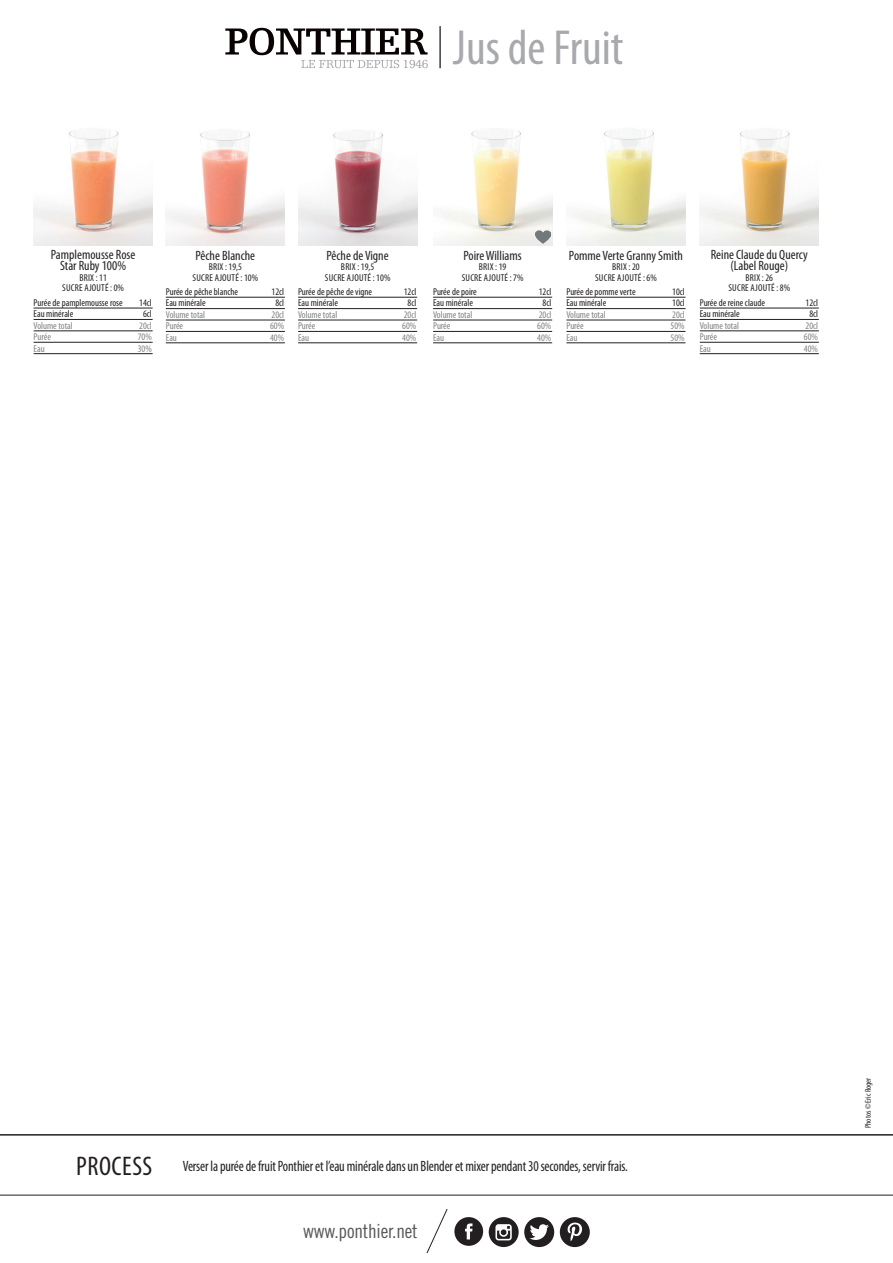
<style>
.page{position:relative;width:893px;height:1263px;background:#fff}
.page>*{position:absolute;margin:0;border:0;box-sizing:border-box;transform-origin:0 0}
.t1{font:condensed 49.5px "Myriad Pro";color:#a8a9ad}
.t2{font:19.5px "Trade Gothic Cond Eighteen";letter-spacing:-.01em;color:#57585a}
.t3{font:condensed 15px "Myriad Pro";letter-spacing:-.01em;color:#231f20;scale:.93 1}
.t4{font:condensed 13.5px/11.4px "Myriad Pro";color:#231f20;text-align:center}
.t5{font:condensed 10.05px "Myriad Pro";color:#231f20}
.t6{font:condensed 10.05px "Myriad Pro";color:#808285}
.t7{font:condensed 10.05px/10.5px "Myriad Pro";letter-spacing:.02em;color:#231f20;text-align:center}
.t8{font:condensed 8.25px "Myriad Pro";color:#231f20}
.s1{font-size:27px}
</style>
<div class="page">
<hr style="left:439px;top:26px;width:2px;height:42px;background:#231f20">
<svg style="left:225px;top:28px;width:203px;height:40px"></svg>
<hr style="left:0;top:1195px;width:893px;height:1px;background:#231f20">
<hr style="left:0;top:1134px;width:893px;height:1px;background:#231f20">
<hr style="left:433px;top:297px;width:119px;height:1px;background:#231f20">
<hr style="left:433px;top:308px;width:119px;height:1px;background:#231f20">
<hr style="left:433px;top:320px;width:119px;height:1px;background:#231f20">
<hr style="left:433px;top:331px;width:119px;height:1px;background:#231f20">
<hr style="left:433px;top:343px;width:119px;height:1px;background:#231f20">
<hr style="left:566px;top:297px;width:119px;height:1px;background:#231f20">
<hr style="left:566px;top:308px;width:119px;height:1px;background:#231f20">
<hr style="left:566px;top:320px;width:119px;height:1px;background:#231f20">
<hr style="left:566px;top:331px;width:119px;height:1px;background:#231f20">
<hr style="left:566px;top:343px;width:119px;height:1px;background:#231f20">
<hr style="left:700px;top:308px;width:119px;height:1px;background:#231f20">
<hr style="left:700px;top:319px;width:119px;height:1px;background:#231f20">
<hr style="left:700px;top:331px;width:119px;height:1px;background:#231f20">
<hr style="left:700px;top:342px;width:119px;height:1px;background:#231f20">
<hr style="left:700px;top:353px;width:119px;height:1px;background:#231f20">
<img style="left:434px;top:130px;width:118px;height:116px">
<img style="left:566px;top:129px;width:119px;height:117px">
<img style="left:700px;top:130px;width:119px;height:116px">
<img style="left:535px;top:229px;width:15px;height:15px">
<svg style="left:427px;top:1209px;width:20px;height:44px"></svg>
<svg style="left:454px;top:1217px;width:29px;height:29px"></svg>
<svg style="left:489px;top:1217px;width:65px;height:30px"></svg>
<svg style="left:560px;top:1217px;width:30px;height:30px"></svg>
<hr style="left:298px;top:297px;width:119px;height:1px;background:#231f20">
<hr style="left:298px;top:308px;width:119px;height:1px;background:#231f20">
<hr style="left:298px;top:320px;width:119px;height:1px;background:#231f20">
<hr style="left:298px;top:331px;width:119px;height:1px;background:#231f20">
<hr style="left:298px;top:343px;width:119px;height:1px;background:#231f20">
<img style="left:298px;top:132px;width:119px;height:114px">
<img style="left:166px;top:131px;width:119px;height:115px">
<hr style="left:166px;top:297px;width:119px;height:1px;background:#231f20">
<hr style="left:166px;top:308px;width:119px;height:1px;background:#231f20">
<hr style="left:166px;top:320px;width:119px;height:1px;background:#231f20">
<hr style="left:166px;top:331px;width:119px;height:1px;background:#231f20">
<hr style="left:166px;top:343px;width:119px;height:1px;background:#231f20">
<img style="left:34px;top:130px;width:119px;height:116px">
<hr style="left:34px;top:308px;width:119px;height:1px;background:#231f20">
<hr style="left:34px;top:319px;width:119px;height:1px;background:#231f20">
<hr style="left:34px;top:331px;width:119px;height:1px;background:#231f20">
<hr style="left:34px;top:342px;width:119px;height:1px;background:#231f20">
<hr style="left:34px;top:353px;width:119px;height:1px;background:#231f20">
<h1 class="t1" style="left:453px;top:18px;width:172px">Jus de Fruit</h1>
<h3 class="t4" style="left:51px;top:249px;width:86px">Pamplemousse Rose<br>Star Ruby 100%</h3>
<p class="t7" style="left:62px;top:272px;width:63px">BRIX : 11<br>SUCRE AJOUTÉ : 0%</p>
<p class="t5" style="left:34px;top:296px;width:91px">Purée de pamplemousse rose</p>
<p class="t5" style="left:139px;top:296px;width:14px">14cl</p>
<p class="t5" style="left:34px;top:308px;width:41px">Eau minérale</p>
<p class="t5" style="left:143px;top:308px;width:10px">6cl</p>
<p class="t6" style="left:34px;top:319px;width:41px">Volume total</p>
<p class="t6" style="left:139px;top:319px;width:14px">20cl</p>
<p class="t6" style="left:34px;top:331px;width:19px">Purée</p>
<p class="t6" style="left:138px;top:331px;width:16px">70%</p>
<p class="t6" style="left:34px;top:342px;width:13px">Eau</p>
<p class="t6" style="left:138px;top:342px;width:16px">30%</p>
<h3 class="t4" style="left:196px;top:249px;width:61px">Pêche Blanche</h3>
<p class="t7" style="left:193px;top:261px;width:67px">BRIX : 19,5<br>SUCRE AJOUTÉ : 10%</p>
<p class="t5" style="left:166px;top:286px;width:74px">Purée de pêche blanche</p>
<p class="t5" style="left:272px;top:286px;width:14px">12cl</p>
<p class="t5" style="left:166px;top:297px;width:41px">Eau minérale</p>
<p class="t5" style="left:275px;top:297px;width:10px">8cl</p>
<p class="t6" style="left:166px;top:308px;width:41px">Volume total</p>
<p class="t6" style="left:272px;top:308px;width:14px">20cl</p>
<p class="t6" style="left:166px;top:320px;width:19px">Purée</p>
<p class="t6" style="left:270px;top:320px;width:16px">60%</p>
<p class="t6" style="left:166px;top:331px;width:13px">Eau</p>
<p class="t6" style="left:270px;top:331px;width:16px">40%</p>
<h3 class="t4" style="left:327px;top:249px;width:64px">Pêche de Vigne</h3>
<p class="t7" style="left:325px;top:261px;width:67px">BRIX : 19,5<br>SUCRE AJOUTÉ : 10%</p>
<p class="t5" style="left:298px;top:286px;width:76px">Purée de pêche de vigne</p>
<p class="t5" style="left:404px;top:286px;width:14px">12cl</p>
<p class="t5" style="left:298px;top:297px;width:41px">Eau minérale</p>
<p class="t5" style="left:408px;top:297px;width:10px">8cl</p>
<p class="t6" style="left:298px;top:308px;width:41px">Volume total</p>
<p class="t6" style="left:404px;top:308px;width:14px">20cl</p>
<p class="t6" style="left:298px;top:320px;width:19px">Purée</p>
<p class="t6" style="left:402px;top:320px;width:16px">60%</p>
<p class="t6" style="left:298px;top:331px;width:13px">Eau</p>
<p class="t6" style="left:402px;top:331px;width:16px">40%</p>
<h3 class="t4" style="left:463px;top:249px;width:60px">Poire Williams</h3>
<p class="t7" style="left:462px;top:261px;width:63px">BRIX : 19<br>SUCRE AJOUTÉ : 7%</p>
<p class="t5" style="left:433px;top:286px;width:45px">Purée de poire</p>
<p class="t5" style="left:539px;top:286px;width:14px">12cl</p>
<p class="t5" style="left:433px;top:297px;width:41px">Eau minérale</p>
<p class="t5" style="left:543px;top:297px;width:10px">8cl</p>
<p class="t6" style="left:433px;top:308px;width:41px">Volume total</p>
<p class="t6" style="left:539px;top:308px;width:14px">20cl</p>
<p class="t6" style="left:433px;top:320px;width:19px">Purée</p>
<p class="t6" style="left:537px;top:320px;width:16px">60%</p>
<p class="t6" style="left:433px;top:331px;width:13px">Eau</p>
<p class="t6" style="left:537px;top:331px;width:16px">40%</p>
<h3 class="t4" style="left:569px;top:249px;width:116px">Pomme Verte Granny Smith</h3>
<p class="t7" style="left:595px;top:261px;width:63px">BRIX : 20<br>SUCRE AJOUTÉ : 6%</p>
<p class="t5" style="left:566px;top:286px;width:71px">Purée de pomme verte</p>
<p class="t5" style="left:672px;top:286px;width:14px">10cl</p>
<p class="t5" style="left:566px;top:297px;width:41px">Eau minérale</p>
<p class="t5" style="left:672px;top:297px;width:14px">10cl</p>
<p class="t6" style="left:566px;top:308px;width:41px">Volume total</p>
<p class="t6" style="left:672px;top:308px;width:14px">20cl</p>
<p class="t6" style="left:566px;top:320px;width:19px">Purée</p>
<p class="t6" style="left:671px;top:320px;width:16px">50%</p>
<p class="t6" style="left:566px;top:331px;width:13px">Eau</p>
<p class="t6" style="left:671px;top:331px;width:16px">50%</p>
<h3 class="t4" style="left:711px;top:249px;width:99px">Reine Claude du Quercy (Label Rouge)</h3>
<p class="t7" style="left:728px;top:272px;width:63px">BRIX : 26<br>SUCRE AJOUTÉ : 8%</p>
<p class="t5" style="left:700px;top:296px;width:67px">Purée de reine claude</p>
<p class="t5" style="left:805px;top:296px;width:14px">12cl</p>
<p class="t5" style="left:700px;top:308px;width:41px">Eau minérale</p>
<p class="t5" style="left:809px;top:308px;width:10px">8cl</p>
<p class="t6" style="left:700px;top:319px;width:41px">Volume total</p>
<p class="t6" style="left:805px;top:319px;width:14px">20cl</p>
<p class="t6" style="left:700px;top:331px;width:19px">Purée</p>
<p class="t6" style="left:804px;top:331px;width:16px">60%</p>
<p class="t6" style="left:700px;top:342px;width:13px">Eau</p>
<p class="t6" style="left:804px;top:342px;width:16px">40%</p>
<h3 class="t3" style="left:76px;top:1157px;width:595px"><span class="s1">PROCESS</span> Verser la purée de fruit Ponthier et l’eau minérale dans un Blender et mixer pendant 30 secondes, servir frais.</h3>
<h2 class="t2" style="left:303px;top:1219px;width:116px">www.ponthier.net</h2>
<p class="t8" style="left:863px;top:1128px;width:52px;rotate:-90deg">Photos © Eric Roger</p>
</div>
